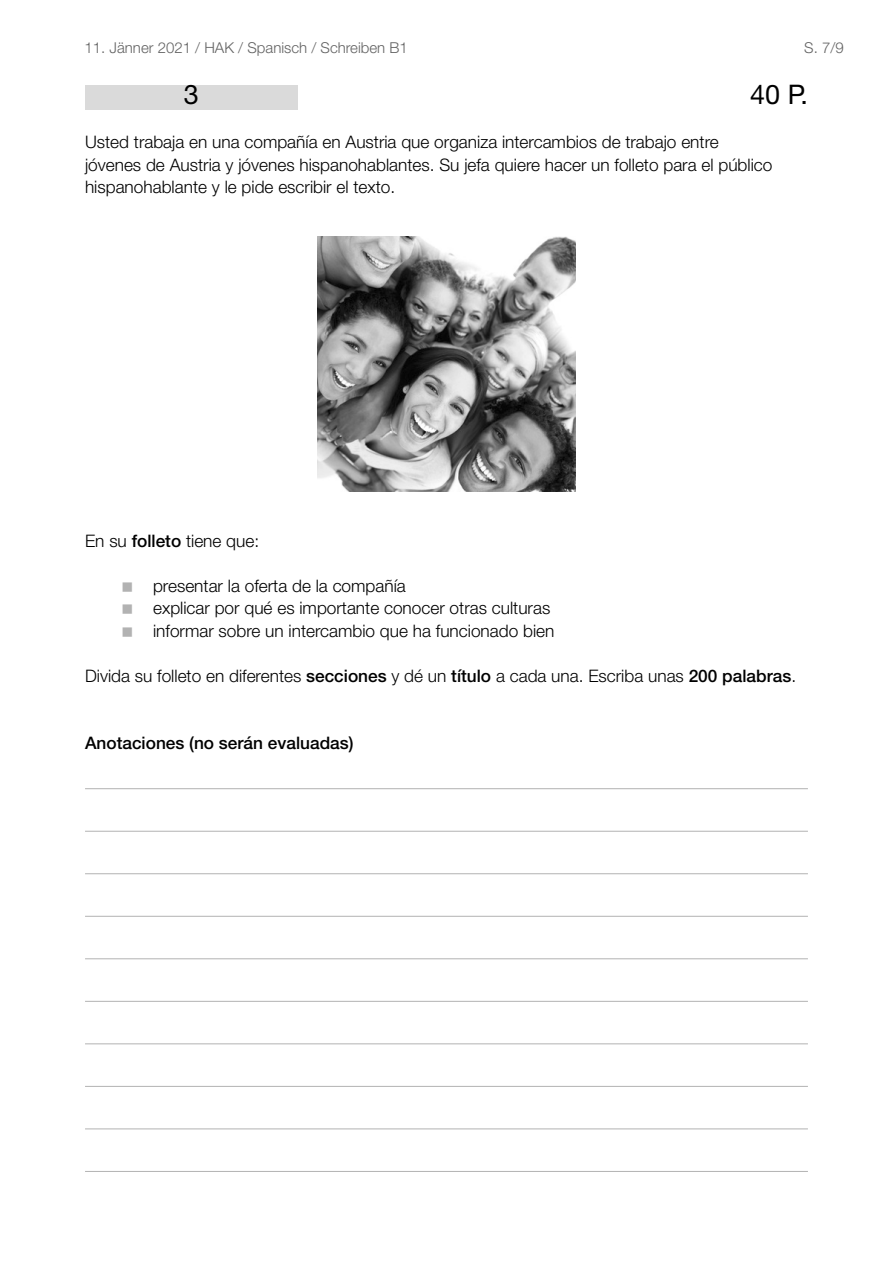
<style>
.page{position:relative;width:893px;height:1263px;background:#fff}
.page>*{position:absolute;margin:0;border:0;box-sizing:border-box;transform-origin:0 0}
.t1{font:27px "Helvetica Neue LT Pro";color:#000}
.t2{font:300 17.25px/22.5px "Helvetica Neue LT Pro";color:#000}
.t3{font:500 17.25px "Helvetica Neue LT Pro";color:#000}
.t4{font:300 15px "Helvetica Neue LT Std";color:#636363}
.s1{font-weight:500}
</style>
<div class="page">
<div style="left:85px;top:85px;width:213px;height:24px;background:#dadada"></div>
<hr style="left:85px;top:788px;width:723px;height:1px;background:#b2b2b2">
<hr style="left:85px;top:831px;width:723px;height:1px;background:#b2b2b2">
<hr style="left:85px;top:873px;width:723px;height:1px;background:#b2b2b2">
<hr style="left:85px;top:916px;width:723px;height:1px;background:#b2b2b2">
<hr style="left:85px;top:958px;width:723px;height:1px;background:#b2b2b2">
<hr style="left:85px;top:1001px;width:723px;height:1px;background:#b2b2b2">
<hr style="left:85px;top:1043px;width:723px;height:1px;background:#b2b2b2">
<hr style="left:85px;top:1086px;width:723px;height:1px;background:#b2b2b2">
<hr style="left:85px;top:1128px;width:723px;height:1px;background:#b2b2b2">
<hr style="left:85px;top:1171px;width:723px;height:1px;background:#b2b2b2">
<img style="left:317px;top:236px;width:259px;height:255px">
<p class="t4" style="left:85px;top:39px;width:325px">11. Jänner 2021 / HAK / Spanisch / Schreiben B1</p>
<p class="t4" style="left:804px;top:39px;width:41px">S. 7/9</p>
<h1 class="t1" style="left:184px;top:78px;width:17px">3</h1>
<h1 class="t1" style="left:750px;top:78px;width:59px">40 P.</h1>
<p class="t2" style="left:85px;top:130px;width:689px">Usted trabaja en una compañía en Austria que organiza intercambios de trabajo entre jóvenes de Austria y jóvenes hispanohablantes. Su jefa quiere hacer un folleto para el público hispanohablante y le pide escribir el texto.</p>
<p class="t2" style="left:85px;top:529px;width:176px">En su <span class="s1">folleto</span> tiene que:</p>
<p class="t2" style="left:153px;top:574px;width:403px">presentar la oferta de la compañía<br>explicar por qué es importante conocer otras culturas informar sobre un intercambio que ha funcionado bien</p>
<p class="t2" style="left:85px;top:664px;width:713px">Divida su folleto en diferentes <span class="s1">secciones</span> y dé un <span class="s1">título</span> a cada una. Escriba unas <span class="s1">200 palabras</span>.</p>
<p class="t3" style="left:85px;top:733px;width:270px">Anotaciones (no serán evaluadas)</p>
</div>
